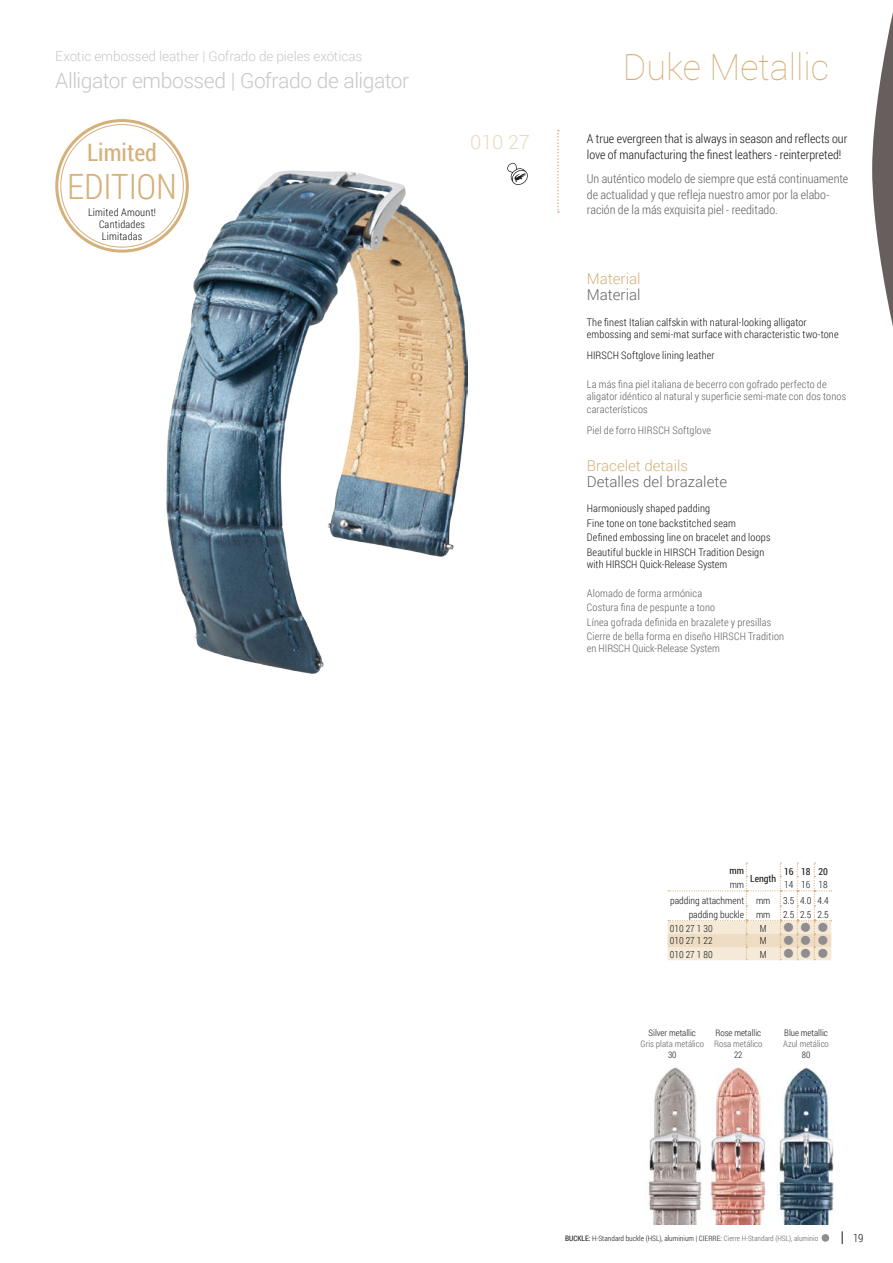
<style>
.page{position:relative;width:893px;height:1263px;background:#fff}
.page>*{position:absolute;margin:0;border:0;box-sizing:border-box;transform-origin:0 0}
.t1{font:100 36px "Roboto";color:#d5b07a}
.t2{font:300 34.8px "Roboto Condensed";color:#d5b07a}
.t3{font:24px "Roboto Condensed";color:#d5b07a}
.t4{font:300 21px "Roboto";letter-spacing:-.02em;color:#c7c7c6}
.t5{font:300 19.5px "Roboto";color:#ead8bd}
.t6{font:300 15px "Roboto";color:#646463}
.t7{font:300 15px "Roboto";color:#d5b07a}
.t8{font:300 13.5px "Roboto";letter-spacing:-.005em;color:#c7c7c6}
.t9{font:300 12.3px/15.8px "Roboto Condensed";color:#646463}
.t10{font:300 12.3px/15.8px "Roboto Condensed";color:#1d1d1b}
.t11{font:300 11.25px "Roboto Condensed";color:#1d1d1b}
.t12{font:300 10.5px/12.3px "Roboto Condensed";letter-spacing:.015em;color:#1d1d1b}
.t13{font:300 10.5px/14.4px "Roboto Condensed";letter-spacing:.015em;color:#646463}
.t14{font:300 9.75px "Roboto Condensed";color:#1d1d1b}
.t15{font:9.75px "Roboto Condensed";color:#1d1d1b}
.t16{font:300 9px "Roboto Condensed";color:#1d1d1b}
.t17{font:300 9px "Roboto Condensed";color:#646463}
.t18{font:9px "Webdings";color:#908c8f}
.t19{font:300 7.5px "Roboto Condensed";color:#1d1d1b}
.s1{font-weight:400}
.s2{font-weight:400;color:#646463}
.s3{color:#646463}
</style>
<div class="page">
<img style="left:777px;top:1067px;width:57px;height:158px">
<img style="left:710px;top:1066px;width:55px;height:159px">
<img style="left:648px;top:1067px;width:54px;height:158px">
<svg style="left:557px;top:130px;width:2px;height:83px"></svg>
<svg style="left:507px;top:162px;width:21px;height:23px"></svg>
<div style="left:821px;top:1234px;width:8px;height:8px;background:#908c8f;border-radius:50%"></div>
<svg style="left:842px;top:1231px;width:1px;height:13px"></svg>
<img style="left:167px;top:170px;width:300px;height:503px">
<svg style="left:668px;top:862px;width:164px;height:98px"></svg>
<svg style="left:872px;top:12px;width:21px;height:314px"></svg>
<div style="left:55px;top:119px;width:134px;height:134px;border:3px solid #d5b07a;border-radius:50%"></div>
<p class="t8" style="left:55px;top:47px;width:308px">Exotic embossed leather | Gofrado de pieles exóticas</p>
<h3 class="t4" style="left:55px;top:66px;width:356px">Alligator embossed | Gofrado de aligator</h3>
<h3 class="t3" style="left:87px;top:136px;width:71px">Limited</h3>
<h2 class="t2" style="left:67px;top:163px;width:111px">EDITION</h2>
<p class="t12" style="left:88px;top:206px;width:70px;text-align:center">Limited Amount!<br>Cantidades<br>Limitadas</p>
<h1 class="t1" style="left:623px;top:43px;width:208px">Duke Metallic</h1>
<h3 class="t5" style="left:470px;top:129px;width:61px">010 27</h3>
<p class="t10" style="left:587px;top:130px;width:262px">A true evergreen that is always in season and reflects our love of manufacturing the finest leathers - reinterpreted!</p>
<p class="t9" style="left:587px;top:170px;width:263px">Un auténtico modelo de siempre que está continuamente de actualidad y que refleja nuestro amor por la elabo&shy;ración de la más exquisita piel - reeditado.</p>
<h3 class="t7" style="left:587px;top:268px;width:55px">Material</h3>
<h3 class="t6" style="left:587px;top:284px;width:55px">Material</h3>
<p class="t12" style="left:587px;top:315px;width:253px">The finest Italian calfskin with natural-looking alligator embossing and semi-mat surface with characteristic two-tone</p>
<p class="t12" style="left:587px;top:349px;width:129px">HIRSCH Softglove lining leather</p>
<p class="t13" style="left:587px;top:378px;width:261px;line-height:12.3px">La más fina piel italiana de becerro con gofrado perfecto de aligator idéntico al natural y superficie semi-mate con dos tonos característicos</p>
<p class="t13" style="left:587px;top:422px;width:126px">Piel de forro HIRSCH Softglove</p>
<h3 class="t7" style="left:587px;top:455px;width:103px">Bracelet details</h3>
<h3 class="t6" style="left:587px;top:472px;width:142px">Detalles del brazalete</h3>
<p class="t12" style="left:587px;top:501px;width:185px;line-height:14.4px">Harmoniously shaped padding<br>Fine tone on tone backstitched seam<br>Defined embossing line on bracelet and loops Beautiful buckle in HIRSCH Tradition Design</p>
<p class="t12" style="left:587px;top:558px;width:142px">with HIRSCH Quick-Release System</p>
<p class="t13" style="left:587px;top:585px;width:199px">Alomado de forma armónica<br>Costura fina de pespunte a tono<br>Línea gofrada definida en brazalete y presillas Cierre de bella forma en diseño HIRSCH Tradition</p>
<p class="t13" style="left:587px;top:641px;width:135px">en HIRSCH Quick-Release System</p>
<p class="t15" style="left:784px;top:864px;width:45px">16 18 20</p>
<p class="t15" style="left:730px;top:864px;width:16px">mm</p>
<p class="t15" style="left:750px;top:871px;width:28px">Length</p>
<p class="t14" style="left:730px;top:878px;width:16px">mm</p>
<p class="t14" style="left:784px;top:878px;width:45px">14 16 18</p>
<p class="t14" style="left:670px;top:893px;width:102px">padding attachment mm</p>
<p class="t14" style="left:783px;top:893px;width:47px">3.5 4.0 4.4</p>
<p class="t14" style="left:689px;top:908px;width:83px">padding buckle mm</p>
<p class="t14" style="left:783px;top:908px;width:47px">2.5 2.5 2.5</p>
<p class="t14" style="left:670px;top:921px;width:45px">010 27 1 30</p>
<p class="t14" style="left:760px;top:921px;width:8px">M</p>
<p class="t18" style="left:784px;top:923px;width:45px">■■■</p>
<p class="t14" style="left:670px;top:934px;width:45px">010 27 1 22</p>
<p class="t14" style="left:760px;top:934px;width:8px">M</p>
<p class="t18" style="left:784px;top:936px;width:45px">■■■</p>
<p class="t14" style="left:670px;top:947px;width:45px">010 27 1 80</p>
<p class="t14" style="left:760px;top:947px;width:8px">M</p>
<p class="t18" style="left:784px;top:949px;width:45px">■■■</p>
<p class="t16" style="left:649px;top:1027px;width:49px">Silver metallic</p>
<p class="t17" style="left:640px;top:1038px;width:65px">Gris plata metálico</p>
<p class="t16" style="left:668px;top:1048px;width:10px">30</p>
<p class="t16" style="left:715px;top:1027px;width:47px">Rose metallic</p>
<p class="t17" style="left:714px;top:1038px;width:50px">Rosa metálico</p>
<p class="t16" style="left:734px;top:1048px;width:10px">22</p>
<p class="t16" style="left:784px;top:1027px;width:45px">Blue metallic</p>
<p class="t17" style="left:783px;top:1038px;width:47px">Azul metálico</p>
<p class="t16" style="left:802px;top:1048px;width:10px">80</p>
<p class="t19" style="left:565px;top:1233px;width:255px"><span class="s1">BUCKLE:</span> H-Standard buckle (HSL), aluminium | <span class="s2">CIERRE:</span> <span class="s3">Cierre H-Standard (HSL), aluminio</span></p>
<p class="t11" style="left:853px;top:1230px;width:12px">19</p>
</div>
